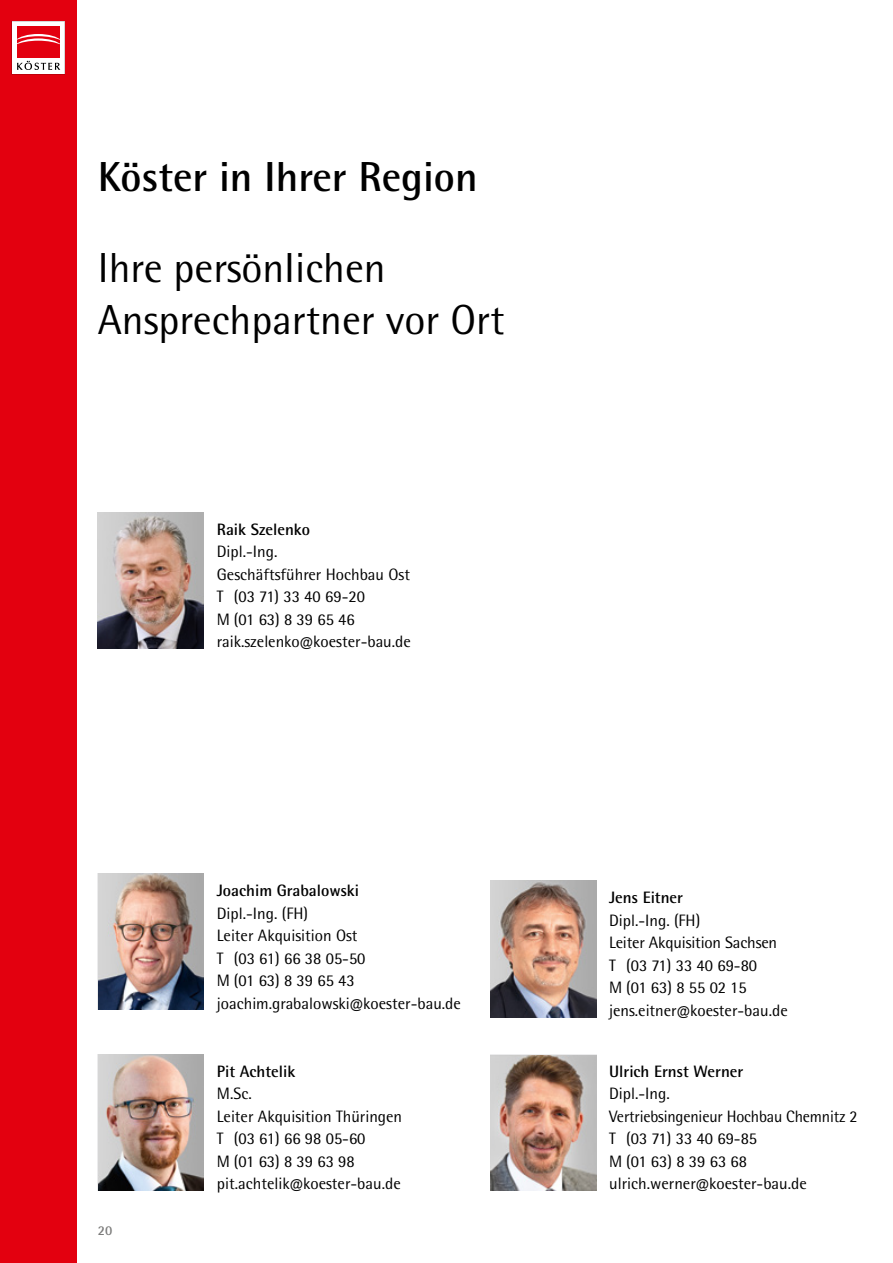
<style>
.page{position:relative;width:893px;height:1263px;background:#fff}
.page>*{position:absolute;margin:0;border:0;box-sizing:border-box;transform-origin:0 0}
.t1{font:42px/52.5px "Rotis Semi Sans Pro";color:#000}
.t2{font:700 42px "Rotis Semi Sans Pro";color:#000}
.t3{font:16.5px/22.5px "Rotis Semi Sans Pro";color:#000}
.t4{font:700 16.5px "Rotis Semi Sans Pro";color:#000}
.t5{font:700 13.5px "Rotis Semi Sans Pro";color:#7b7b7a}
</style>
<div class="page">
<img style="left:98px;top:513px;width:105px;height:135px">
<img style="left:98px;top:1054px;width:106px;height:137px">
<img style="left:490px;top:881px;width:106px;height:136px">
<img style="left:490px;top:1055px;width:106px;height:136px">
<img style="left:98px;top:874px;width:106px;height:136px">
<div style="left:0;top:0;width:77px;height:1263px;background:#e3000f"></div>
<svg style="left:12px;top:21px;width:53px;height:53px"></svg>
<h1 class="t2" style="left:98px;top:151px;width:381px">Köster in Ihrer Region</h1>
<h1 class="t1" style="left:98px;top:242px;width:408px">Ihre persönIichen<br>Ansprechpartner vor Ort</h1>
<p class="t4" style="left:217px;top:519px;width:95px">Raik Szelenko</p>
<p class="t3" style="left:217px;top:540px;width:196px">Dipl.-Ing.<br>Geschäftsführer Hochbau Ost<br>T (03 71) 33 40 69-20<br>M (01 63) 8 39 65 46 raik.szelenko@koester-bau.de</p>
<p class="t4" style="left:217px;top:880px;width:144px">Joachim Grabalowski</p>
<p class="t3" style="left:217px;top:902px;width:246px">Dipl.-Ing. (FH)<br>Leiter Akquisition Ost<br>T (03 61) 66 38 05-50<br>M (01 63) 8 39 65 43 joachim.grabalowski@koester-bau.de</p>
<p class="t5" style="left:98px;top:1222px;width:16px">20</p>
<p class="t4" style="left:217px;top:1061px;width:80px">Pit Achtelik</p>
<p class="t3" style="left:217px;top:1082px;width:187px">M.Sc.<br>Leiter Akquisition Thüringen<br>T (03 61) 66 98 05-60<br>M (01 63) 8 39 63 98 pit.achtelik@koester-bau.de</p>
<p class="t4" style="left:609px;top:887px;width:75px">Jens Eitner</p>
<p class="t3" style="left:609px;top:909px;width:180px">Dipl.-Ing. (FH)<br>Leiter Akquisition Sachsen<br>T (03 71) 33 40 69-80<br>M (01 63) 8 55 02 15 jens.eitner@koester-bau.de</p>
<p class="t4" style="left:609px;top:1061px;width:136px">Ulrich Ernst Werner</p>
<p class="t3" style="left:609px;top:1082px;width:250px">Dipl.-Ing.<br>Vertriebsingenieur Hochbau Chemnitz 2<br>T (03 71) 33 40 69-85<br>M (01 63) 8 39 63 68 ulrich.werner@koester-bau.de</p>
</div>
